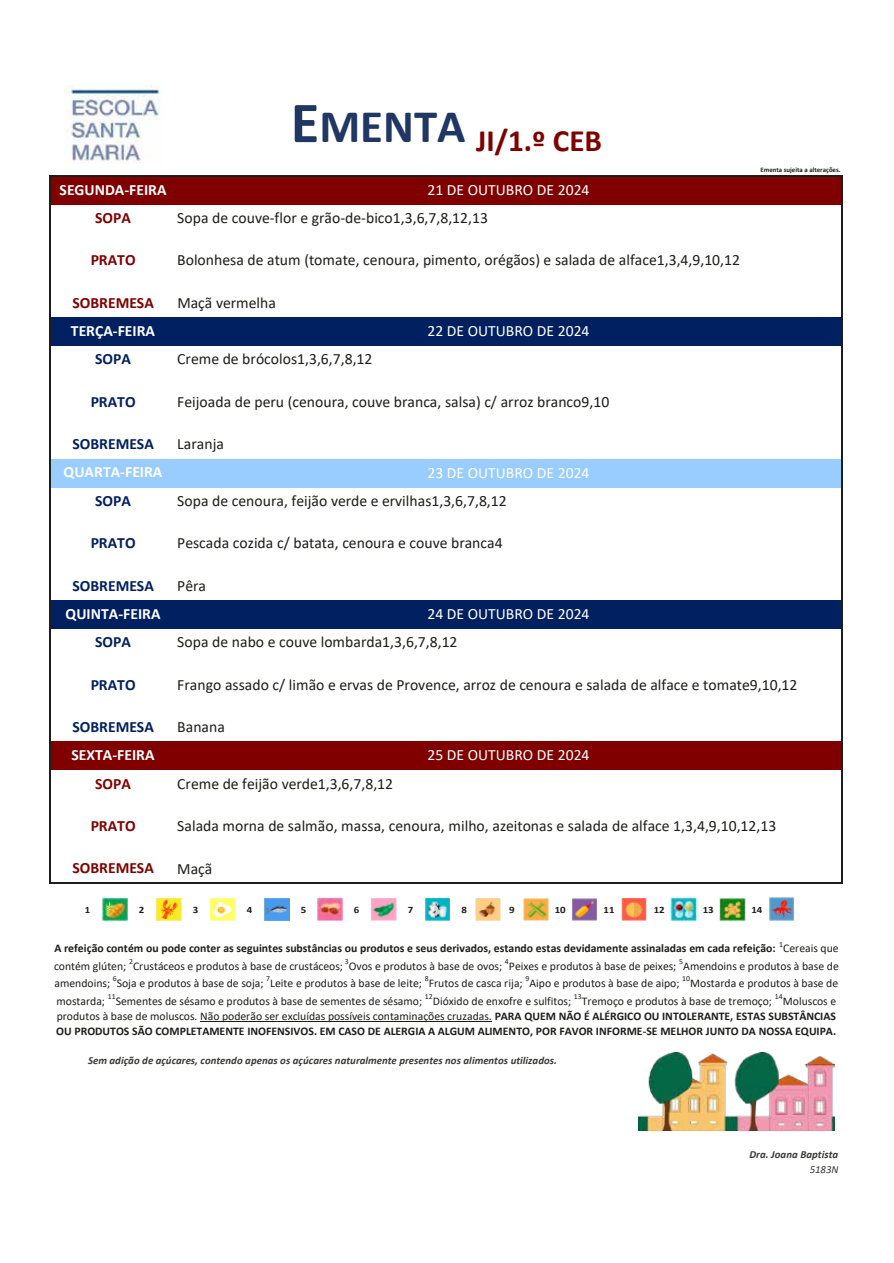
<style>
.page{position:relative;width:894px;height:1263px;background:#fff}
.page>*{position:absolute;margin:0;border:0;box-sizing:border-box;transform-origin:0 0}
.t1{font:700 31.2px "Calibri";color:#800000}
.t2{font:15.6px "Calibri";color:#1d1d1b}
.t3{font:15.6px "Calibri";color:#fff}
.t4{font:700 15.6px "Calibri";color:#fff}
.t5{font:700 15.6px "Calibri";color:#002060}
.t6{font:700 15.6px "Calibri";color:#800000}
.t7{font:11.7px "Calibri";color:#1d1d1b}
.t8{font:700 11.7px/15.3px "Calibri";color:#1d1d1b;text-align:justify}
.t9{font:italic 700 10.8px "Calibri";letter-spacing:.005em;color:#383837}
.t10{font:italic 10.8px "Calibri";letter-spacing:-.005em;color:#383837}
.t11{font:700 9.75px "Calibri";color:#1d1d1b;scale:1.12 1}
.t12{font:7.8px "Calibri";letter-spacing:.005em;color:#1d1d1b}
.t13{font:700 6.9px "Calibri";letter-spacing:-.005em;color:#1d1d1b}
.s1{font-weight:400}
</style>
<div class="page">
<div style="left:51px;top:176px;width:791px;height:28px;background:#800000"></div>
<div style="left:51px;top:317px;width:791px;height:29px;background:#002060"></div>
<div style="left:51px;top:459px;width:791px;height:28px;background:#9cf"></div>
<div style="left:51px;top:600px;width:791px;height:28px;background:#002060"></div>
<div style="left:51px;top:741px;width:791px;height:29px;background:#800000"></div>
<hr style="left:200px;top:1021px;width:292px;height:1px;background:#1d1d1b">
<hr style="left:49px;top:175px;width:2px;height:708px;background:#1d1d1b">
<hr style="left:841px;top:177px;width:1px;height:706px;background:#1d1d1b">
<hr style="left:51px;top:175px;width:791px;height:2px;background:#1d1d1b">
<hr style="left:51px;top:882px;width:791px;height:1px;background:#1d1d1b">
<img style="left:638px;top:1052px;width:196px;height:77px">
<img style="left:102px;top:897px;width:25px;height:23px">
<img style="left:156px;top:897px;width:25px;height:23px">
<img style="left:210px;top:898px;width:25px;height:22px">
<img style="left:263px;top:898px;width:26px;height:22px">
<img style="left:317px;top:897px;width:25px;height:23px">
<img style="left:370px;top:898px;width:26px;height:22px">
<img style="left:425px;top:897px;width:25px;height:23px">
<img style="left:475px;top:897px;width:25px;height:23px">
<img style="left:523px;top:898px;width:25px;height:22px">
<img style="left:572px;top:898px;width:25px;height:22px">
<img style="left:621px;top:898px;width:25px;height:22px">
<img style="left:670px;top:897px;width:26px;height:23px">
<img style="left:719px;top:897px;width:25px;height:23px">
<img style="left:769px;top:897px;width:24px;height:23px">
<img style="left:64px;top:86px;width:98px;height:77px">
<h1 class="t1" style="left:290px;top:119px;width:313px"><sup>E</sup><sup>MENTA</sup> JI/1.º CEB</h1>
<p class="t4" style="left:60px;top:178px;width:108px">SEGUNDA-FEIRA</p>
<p class="t3" style="left:427px;top:179px;width:163px">21 DE OUTUBRO DE 2024</p>
<p class="t6" style="left:95px;top:207px;width:37px">SOPA</p>
<p class="t2" style="left:177px;top:207px;width:312px">Sopa de couve-flor e grão-de-bico1,3,6,7,8,12,13</p>
<p class="t6" style="left:91px;top:249px;width:46px">PRATO</p>
<p class="t2" style="left:177px;top:249px;width:564px">Bolonhesa de atum (tomate, cenoura, pimento, orégãos) e salada de alface1,3,4,9,10,12</p>
<p class="t6" style="left:72px;top:291px;width:83px">SOBREMESA</p>
<p class="t2" style="left:177px;top:292px;width:100px">Maçã vermelha</p>
<p class="t4" style="left:71px;top:320px;width:86px">TERÇA-FEIRA</p>
<p class="t3" style="left:427px;top:320px;width:163px">22 DE OUTUBRO DE 2024</p>
<p class="t5" style="left:95px;top:348px;width:37px">SOPA</p>
<p class="t2" style="left:177px;top:348px;width:196px">Creme de brócolos1,3,6,7,8,12</p>
<p class="t5" style="left:91px;top:390px;width:46px">PRATO</p>
<p class="t2" style="left:177px;top:391px;width:433px">Feijoada de peru (cenoura, couve branca, salsa) c/ arroz branco9,10</p>
<p class="t5" style="left:72px;top:433px;width:83px">SOBREMESA</p>
<p class="t2" style="left:177px;top:433px;width:48px">Laranja</p>
<p class="t4" style="left:64px;top:461px;width:100px">QUARTA-FEIRA</p>
<p class="t3" style="left:427px;top:461px;width:163px">23 DE OUTUBRO DE 2024</p>
<p class="t5" style="left:95px;top:489px;width:37px">SOPA</p>
<p class="t2" style="left:177px;top:490px;width:331px">Sopa de cenoura, feijão verde e ervilhas1,3,6,7,8,12</p>
<p class="t5" style="left:91px;top:532px;width:46px">PRATO</p>
<p class="t2" style="left:177px;top:532px;width:327px">Pescada cozida c/ batata, cenoura e couve branca4</p>
<p class="t5" style="left:72px;top:574px;width:83px">SOBREMESA</p>
<p class="t2" style="left:177px;top:574px;width:30px">Pêra</p>
<p class="t13" style="left:760px;top:165px;width:82px">Ementa sujeita a alterações.</p>
<p class="t4" style="left:66px;top:602px;width:96px">QUINTA-FEIRA</p>
<p class="t3" style="left:427px;top:603px;width:163px">24 DE OUTUBRO DE 2024</p>
<p class="t5" style="left:95px;top:631px;width:37px">SOPA</p>
<p class="t2" style="left:177px;top:631px;width:281px">Sopa de nabo e couve lombarda1,3,6,7,8,12</p>
<p class="t5" style="left:91px;top:673px;width:46px">PRATO</p>
<p class="t2" style="left:177px;top:673px;width:621px">Frango assado c/ limão e ervas de Provence, arroz de cenoura e salada de alface e tomate9,10,12</p>
<p class="t5" style="left:72px;top:715px;width:83px">SOBREMESA</p>
<p class="t2" style="left:177px;top:716px;width:49px">Banana</p>
<p class="t4" style="left:71px;top:744px;width:84px">SEXTA-FEIRA</p>
<p class="t3" style="left:427px;top:744px;width:163px">25 DE OUTUBRO DE 2024</p>
<p class="t6" style="left:95px;top:772px;width:37px">SOPA</p>
<p class="t2" style="left:177px;top:772px;width:217px">Creme de feijão verde1,3,6,7,8,12</p>
<p class="t6" style="left:91px;top:814px;width:46px">PRATO</p>
<p class="t2" style="left:177px;top:815px;width:600px">Salada morna de salmão, massa, cenoura, milho, azeitonas e salada de alface 1,3,4,9,10,12,13</p>
<p class="t6" style="left:72px;top:857px;width:83px">SOBREMESA</p>
<p class="t2" style="left:177px;top:857px;width:37px">Maçã</p>
<p class="t11" style="left:85px;top:902px;width:6px">1</p>
<p class="t11" style="left:139px;top:902px;width:6px">2</p>
<p class="t11" style="left:193px;top:902px;width:6px">3</p>
<p class="t11" style="left:247px;top:902px;width:6px">4</p>
<p class="t11" style="left:301px;top:902px;width:6px">5</p>
<p class="t11" style="left:354px;top:902px;width:6px">6</p>
<p class="t11" style="left:408px;top:902px;width:6px">7</p>
<p class="t11" style="left:461px;top:902px;width:6px">8</p>
<p class="t11" style="left:509px;top:902px;width:6px">9</p>
<p class="t11" style="left:554px;top:902px;width:11px">10</p>
<p class="t11" style="left:603px;top:902px;width:11px">11</p>
<p class="t11" style="left:653px;top:902px;width:11px">12</p>
<p class="t11" style="left:702px;top:902px;width:11px">13</p>
<p class="t11" style="left:751px;top:902px;width:11px">14</p>
<p class="t12" style="left:778px;top:938px;width:5px">1</p>
<p class="t8" style="left:54px;top:940px;width:722px">A refeição contém ou pode conter as seguintes substâncias ou produtos e seus derivados, estando estas devidamente assinaladas em cada refeição:</p>
<p class="t7" style="left:782px;top:940px;width:57px">Cereais que</p>
<p class="t12" style="left:129px;top:956px;width:5px">2</p>
<p class="t12" style="left:345px;top:956px;width:5px">3</p>
<p class="t12" style="left:504px;top:956px;width:5px">4</p>
<p class="t12" style="left:679px;top:956px;width:5px">5</p>
<p class="t7" style="left:54px;top:957px;width:74px">contém glúten;</p>
<p class="t7" style="left:133px;top:957px;width:211px">Crustáceos e produtos à base de crustáceos;</p>
<p class="t7" style="left:349px;top:957px;width:155px">Ovos e produtos à base de ovos;</p>
<p class="t7" style="left:508px;top:957px;width:169px">Peixes e produtos à base de peixes;</p>
<p class="t7" style="left:683px;top:957px;width:157px">Amendoins e produtos à base de</p>
<p class="t12" style="left:113px;top:973px;width:5px">6</p>
<p class="t12" style="left:424px;top:973px;width:5px">8</p>
<p class="t12" style="left:525px;top:973px;width:5px">9</p>
<p class="t12" style="left:682px;top:973px;width:9px">10</p>
<p class="t12" style="left:266px;top:973px;width:5px">7</p>
<p class="t7" style="left:117px;top:975px;width:148px">Soja e produtos à base de soja;</p>
<p class="t7" style="left:270px;top:975px;width:153px">Leite e produtos à base de leite;</p>
<p class="t7" style="left:529px;top:975px;width:151px">Aipo e produtos à base de aipo;</p>
<p class="t7" style="left:690px;top:975px;width:149px">Mostarda e produtos à base de</p>
<p class="t7" style="left:55px;top:975px;width:57px">amendoins;</p>
<p class="t7" style="left:428px;top:975px;width:95px">Frutos de casca rija;</p>
<p class="t12" style="left:425px;top:990px;width:9px">12</p>
<p class="t12" style="left:573px;top:990px;width:9px">13</p>
<p class="t12" style="left:774px;top:990px;width:9px">14</p>
<p class="t8" style="left:56px;top:993px;width:781px;text-indent:726px"><span class="s1">Moluscos e produtos à base de moluscos. Não poderão ser excluídas possíveis contaminações cruzadas.</span> PARA QUEM NÃO É ALÉRGICO OU INTOLERANTE, ESTAS SUBSTÂNCIAS OU PRODUTOS SÃO COMPLETAMENTE INOFENSIVOS. EM CASO DE ALERGIA A ALGUM ALIMENTO, POR FAVOR INFORME-SE MELHOR JUNTO DA NOSSA EQUIPA.</p>
<p class="t9" style="left:88px;top:1052px;width:470px">Sem adição de açúcares, contendo apenas os açúcares naturalmente presentes nos alimentos utilizados.</p>
<p class="t12" style="left:108px;top:990px;width:9px">11</p>
<p class="t7" style="left:116px;top:992px;width:308px">Sementes de sésamo e produtos à base de sementes de sésamo;</p>
<p class="t7" style="left:432px;top:992px;width:140px">Dióxido de enxofre e sulfitos;</p>
<p class="t7" style="left:581px;top:992px;width:192px">Tremoço e produtos à base de tremoço;</p>
<p class="t7" style="left:57px;top:992px;width:50px">mostarda;</p>
<p class="t9" style="left:749px;top:1147px;width:90px">Dra. Joana Baptista</p>
<p class="t10" style="left:809px;top:1161px;width:30px">5183N</p>
</div>
